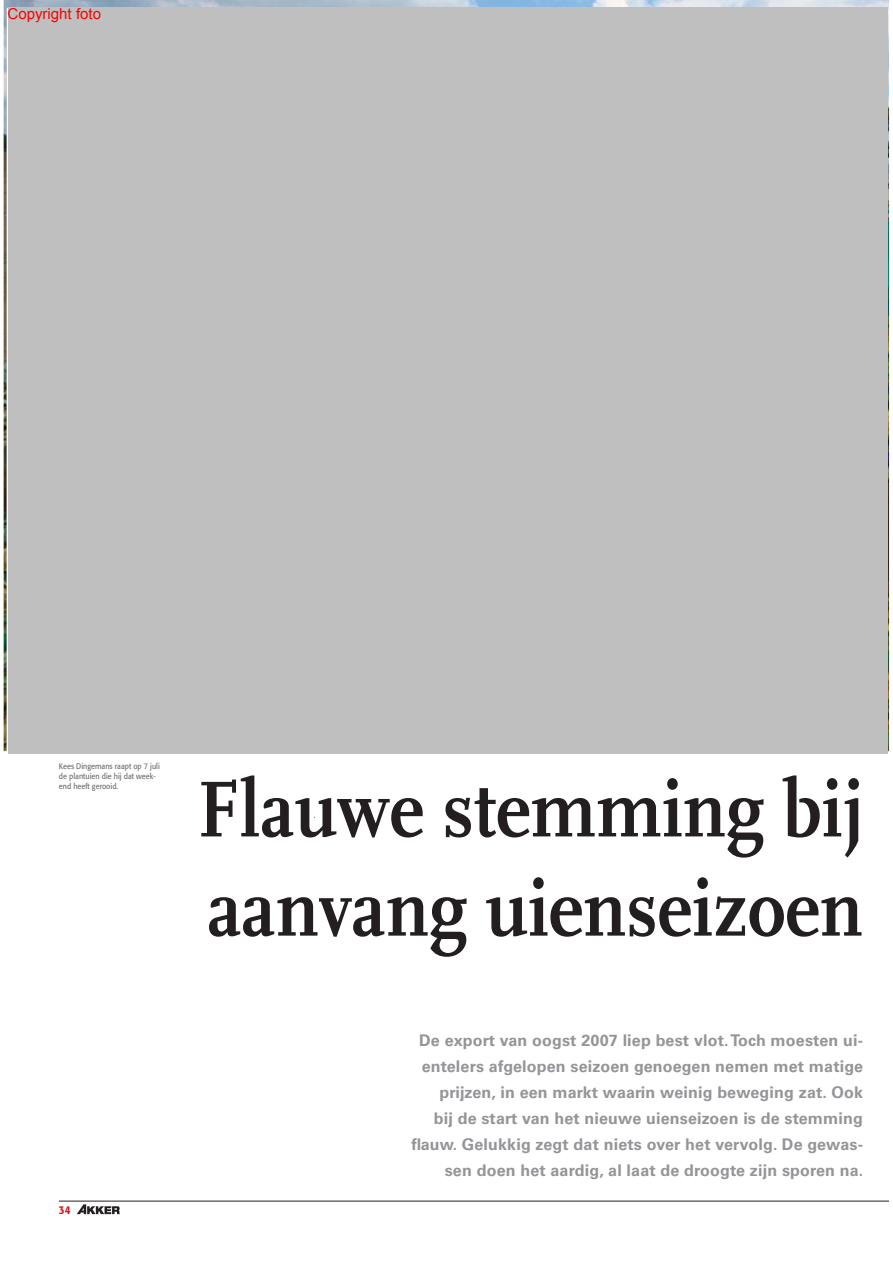
<style>
.page{position:relative;width:893px;height:1263px;background:#fff}
.page>*{position:absolute;margin:0;border:0;box-sizing:border-box;transform-origin:0 0}
.t1{font:700 82.65px/99.1px "AD Scala Tab";color:#231f20;scale:.9 1}
.t2{font:700 16.05px/26.1px "Univers LT Std";letter-spacing:.01em;color:#939598;text-align:right}
.t3{font:15px "Arial";color:#f00}
.t4{font:500 11.25px "Formata";color:#d71920;scale:.9 1}
.t5{font:8.1px/9.6px "Formata";color:#6d6e70;scale:.9 1}
</style>
<div class="page">
<hr style="left:59px;top:1201px;width:830px;height:1px;background:#231f20">
<svg style="left:77px;top:1204px;width:43px;height:10px"></svg>
<div style="left:8px;top:7px;width:879px;height:746px;background:#bfbfbf"></div>
<p class="t3" style="left:8px;top:4px;width:95px">Copyright foto</p>
<p class="t5" style="left:59px;top:762px;width:114px">Kees Dingemans raapt op 7 juli de plantuien die hij dat week&shy;end heeft gerooid.</p>
<p class="t4" style="left:59px;top:1205px;width:14px">34</p>
<h1 class="t1" style="left:198px;top:767px;width:741px">Flauwe stemming bij aanvang uienseizoen</h1>
<p class="t2" style="left:411px;top:1028px;width:453px">De export van oogst 2007 liep best vlot. Toch moesten ui&shy;entelers afgelopen seizoen genoegen nemen met matige prijzen, in een markt waarin weinig beweging zat. Ook<br>bij de start van het nieuwe uienseizoen is de stemming flauw. Gelukkig zegt dat niets over het vervolg. De gewas&shy;sen doen het aardig, al laat de droogte zijn sporen na.</p>
</div>
